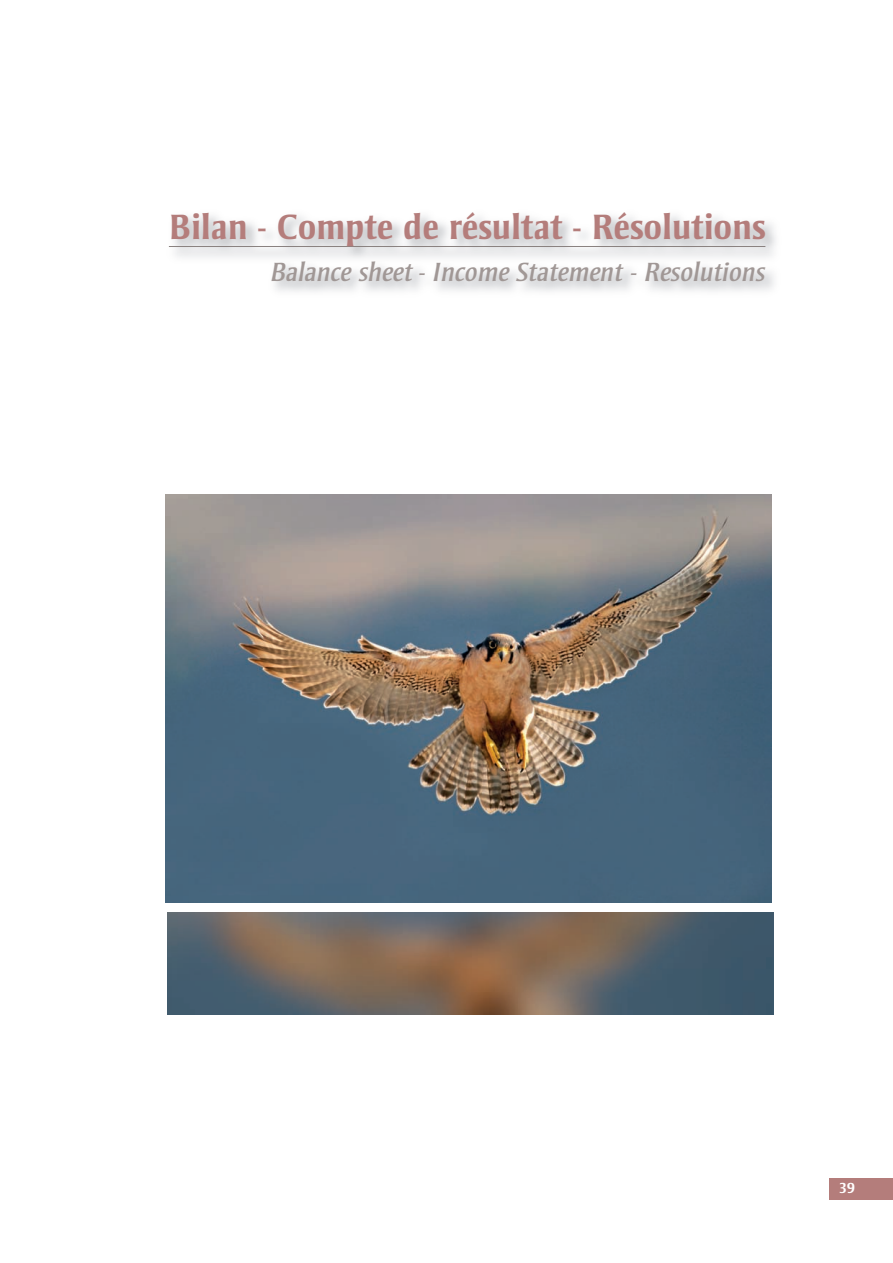
<style>
.page{position:relative;width:893px;height:1263px;background:#fff}
.page>*{position:absolute;margin:0;border:0;box-sizing:border-box;transform-origin:0 0}
.t1{font:700 36px "Strayhorn";color:#b47d7b}
.t2{font:italic 27px "Strayhorn";color:#a09795}
.t3{font:700 15px "Strayhorn";color:#fff}
</style>
<div class="page">
<hr style="left:169px;top:246px;width:596px;height:1px;background:#8a8280">
<div style="left:829px;top:1178px;width:64px;height:21px;background:#b47d7b"></div>
<img style="left:166px;top:494px;width:606px;height:408px">
<img style="left:167px;top:913px;width:606px;height:102px">
<h1 class="t1" style="left:169px;top:213px;width:598px">Bilan - Compte de résultat - Résolutions</h1>
<p class="t2" style="left:271px;top:261px;width:496px">Balance sheet - Income Statement - Resolutions</p>
<p class="t3" style="left:839px;top:1182px;width:17px">39</p>
</div>
